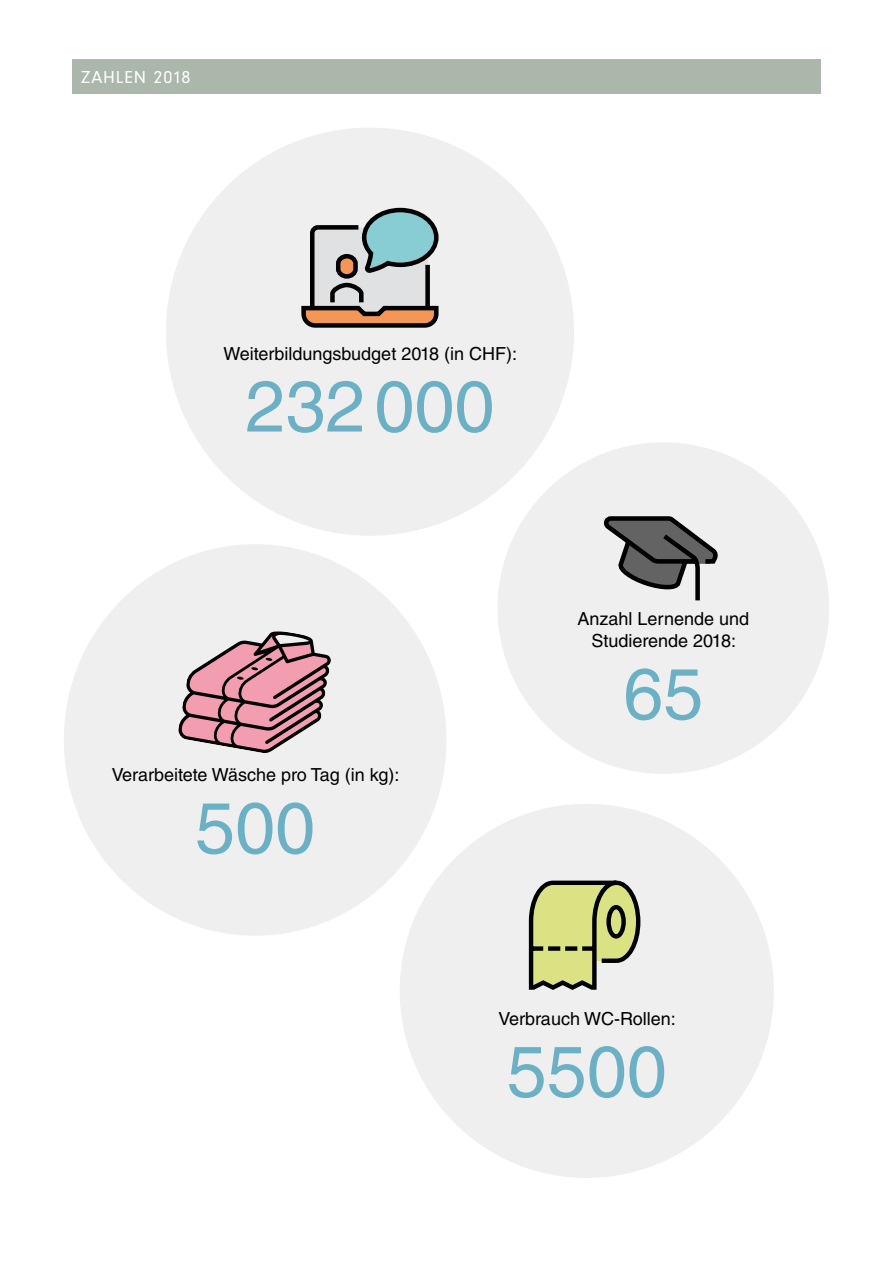
<style>
.page{position:relative;width:893px;height:1263px;background:#fff}
.page>*{position:absolute;margin:0;border:0;box-sizing:border-box;transform-origin:0 0}
.t1{font:72px "Helvetica LT Std";color:#6bb0c5}
.t2{font:18px/22.5px "Helvetica LT Std";color:#000;text-align:center}
.t3{font:18px "Neuzeit Gro";letter-spacing:.05em;color:#fff}
</style>
<div class="page">
<div style="left:497px;top:442px;width:332px;height:332px;background:#efeff0;border-radius:50%"></div>
<div style="left:400px;top:804px;width:374px;height:374px;background:#efeff0;border-radius:50%"></div>
<div style="left:64px;top:544px;width:382px;height:392px;background:#efeff0;border-radius:50%"></div>
<div style="left:166px;top:128px;width:408px;height:408px;background:#efeff0;border-radius:50%"></div>
<div style="left:72px;top:60px;width:749px;height:34px;background:#acb7ab"></div>
<svg style="left:301px;top:208px;width:138px;height:120px"></svg>
<svg style="left:604px;top:516px;width:114px;height:84px"></svg>
<svg style="left:178px;top:631px;width:153px;height:122px"></svg>
<svg style="left:529px;top:880px;width:111px;height:110px"></svg>
<p class="t3" style="left:81px;top:67px;width:111px">ZAHLEN 2018</p>
<p class="t2" style="left:223px;top:342px;width:295px">Weiterbildungsbudget 2018 (in CHF):</p>
<h1 class="t1" style="left:245px;top:364px;width:251px">232000</h1>
<p class="t2" style="left:112px;top:763px;width:289px">Verarbeitete Wäsche pro Tag (in kg):</p>
<h1 class="t1" style="left:195px;top:786px;width:122px">500</h1>
<p class="t2" style="left:578px;top:607px;width:173px">Anzahl Lernende und<br>Studierende 2018:</p>
<h1 class="t1" style="left:623px;top:652px;width:82px">65</h1>
<p class="t2" style="left:499px;top:1007px;width:179px">Verbrauch WC-Rollen:</p>
<h1 class="t1" style="left:507px;top:1030px;width:162px">5500</h1>
</div>
